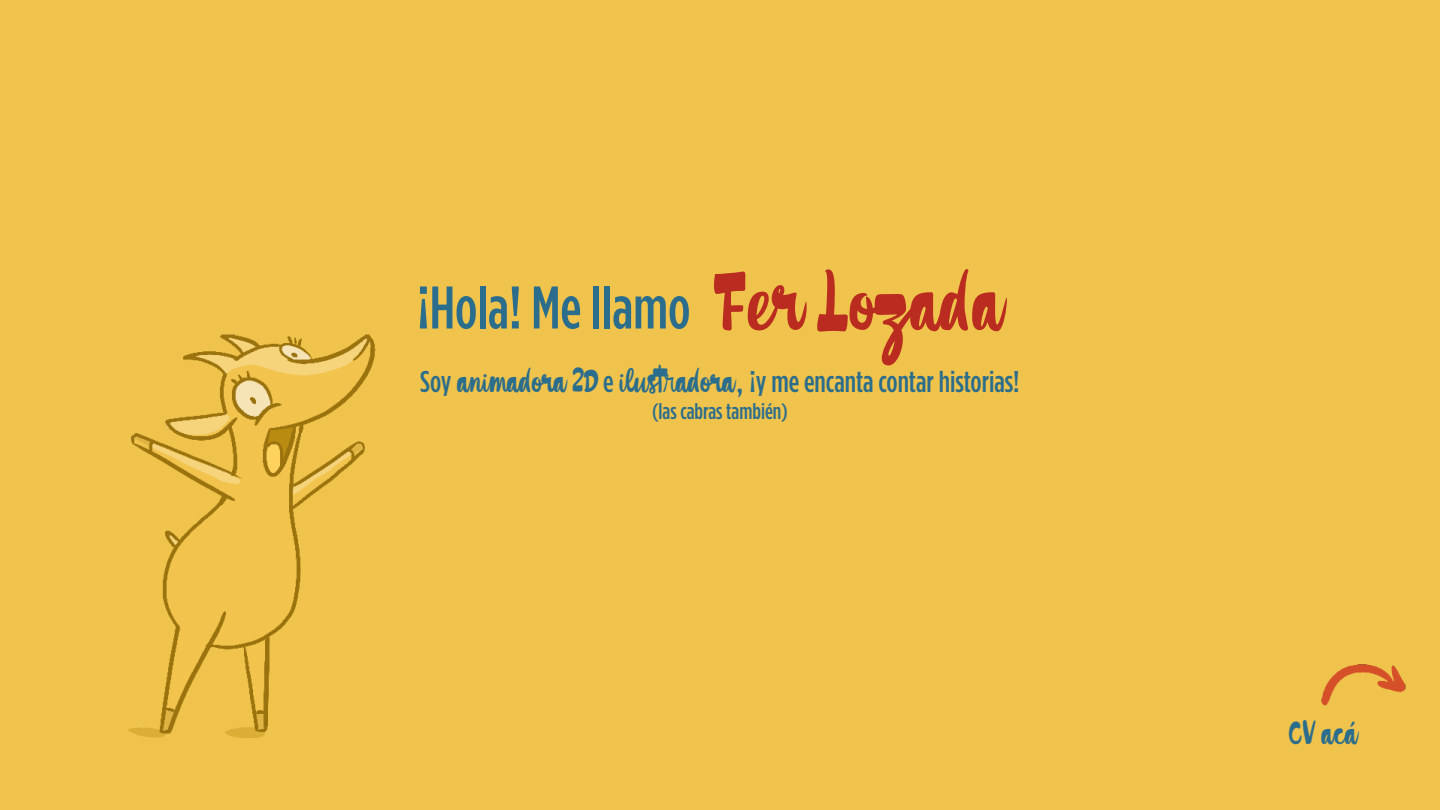
<style>
.page{position:relative;width:1440px;height:810px;background:#f0c44c}
.page>*{position:absolute;margin:0;border:0;box-sizing:border-box;transform-origin:0 0}
.t1{font:75px "French Bulldog Script";color:#ba2c20}
.t2{font:500 60px "Gotham Condensed";color:#2b6d8c}
.t3{font:500 30px "Gotham Condensed";color:#2b6d8c}
.t4{font:30px "French Bulldog Script";color:#2b6d8c}
.t5{font:500 22.5px "Gotham Condensed";color:#2b6d8c}
.s1{font-family:"French Bulldog Script";font-weight:400}
</style>
<div class="page">
<img style="left:1321px;top:664px;width:85px;height:42px">
<img style="left:128px;top:334px;width:248px;height:404px">
<p class="t1" style="left:712px;top:260px;width:289px">Fer Lozada</p>
<p class="t3" style="left:420px;top:364px;width:601px">Soy <span class="s1">animadora 2D</span> e <span class="s1">ilustradora,</span> ¡y me encanta contar historias!</p>
<p class="t5" style="left:652px;top:398px;width:137px">(las cabras también)</p>
<p class="t2" style="left:417px;top:273px;width:275px">¡Hola! Me llamo</p>
<p class="t4" style="left:1288px;top:716px;width:70px">CV acá</p>
</div>
